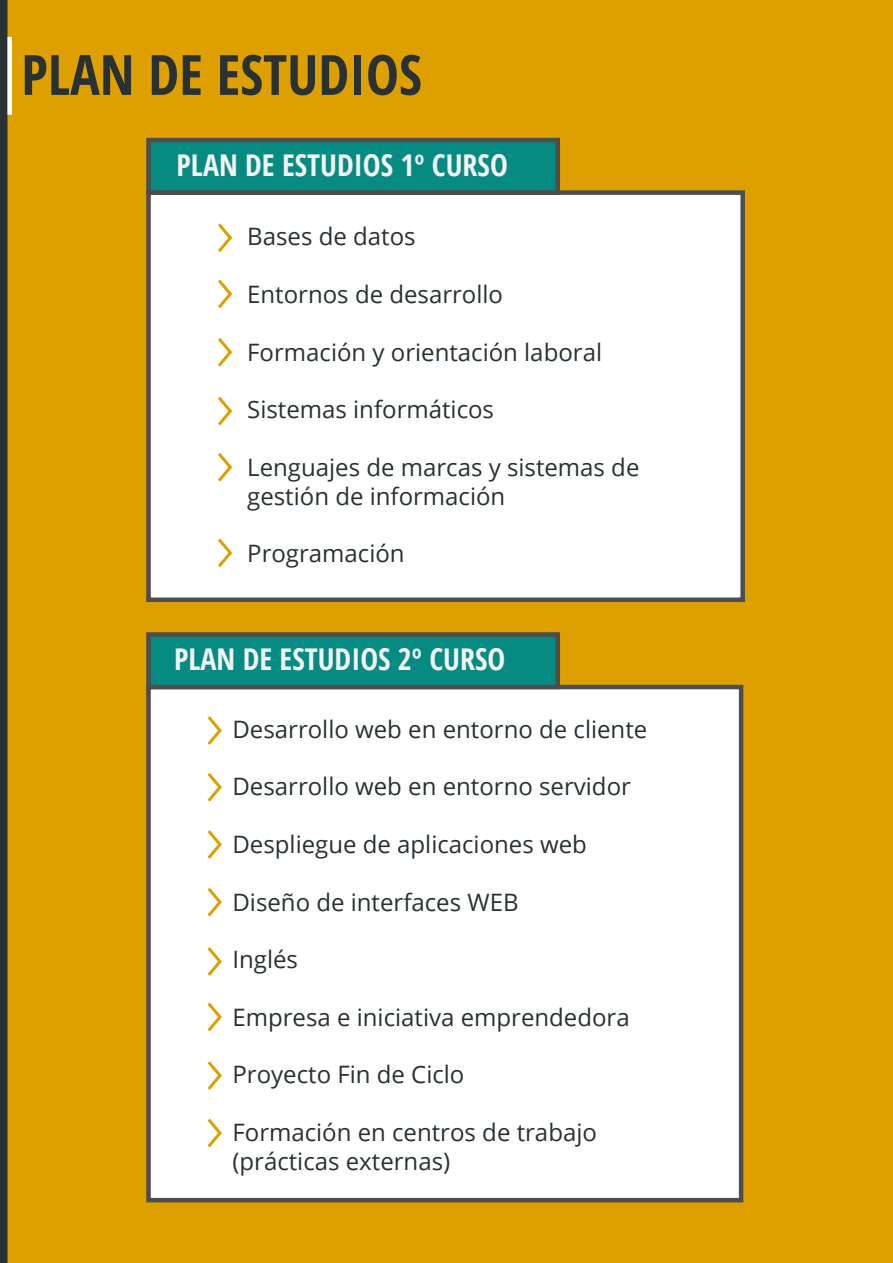
<style>
.page{position:relative;width:893px;height:1263px;background:#dea000}
.page>*{position:absolute;margin:0;border:0;box-sizing:border-box;transform-origin:0 0}
.t1{font:700 condensed 55.5px "Open Sans";color:#293133}
.t2{font:700 condensed 30px "Open Sans";color:#f3f3f3}
.t3{font:24px/28.8px "Open Sans";color:#293133}
</style>
<div class="page">
<div style="left:0;top:0;width:8px;height:1263px;background:#293133"></div>
<div style="left:146px;top:190px;width:599px;height:412px;background:#fff;border:4px solid #4d4d4d"></div>
<div style="left:146px;top:685px;width:597px;height:517px;background:#fff;border:4px solid #4d4d4d"></div>
<div style="left:146px;top:138px;width:414px;height:57px;background:#068b82;border:4px solid #4d4d4d"></div>
<div style="left:146px;top:632px;width:414px;height:57px;background:#068b82;border:4px solid #4d4d4d"></div>
<svg style="left:218px;top:223px;width:15px;height:29px"></svg>
<svg style="left:207px;top:716px;width:15px;height:29px"></svg>
<svg style="left:207px;top:773px;width:15px;height:29px"></svg>
<svg style="left:218px;top:279px;width:15px;height:30px"></svg>
<svg style="left:207px;top:830px;width:15px;height:29px"></svg>
<svg style="left:218px;top:396px;width:15px;height:30px"></svg>
<svg style="left:218px;top:338px;width:15px;height:29px"></svg>
<svg style="left:207px;top:887px;width:15px;height:30px"></svg>
<svg style="left:218px;top:453px;width:15px;height:29px"></svg>
<svg style="left:218px;top:538px;width:15px;height:30px"></svg>
<svg style="left:207px;top:947px;width:15px;height:29px"></svg>
<svg style="left:207px;top:1002px;width:15px;height:30px"></svg>
<svg style="left:207px;top:1061px;width:15px;height:29px"></svg>
<svg style="left:207px;top:1118px;width:15px;height:30px"></svg>
<hr style="left:8px;top:37px;width:4px;height:78px;background:#fff">
<p class="t1" style="left:21px;top:36px;width:402px">PLAN DE ESTUDIOS</p>
<p class="t2" style="left:177px;top:144px;width:333px">PLAN DE ESTUDIOS 1º CURSO</p>
<p class="t3" style="left:247px;top:222px;width:170px">Bases de datos</p>
<p class="t3" style="left:247px;top:279px;width:257px">Entornos de desarrollo</p>
<p class="t3" style="left:247px;top:337px;width:356px">Formación y orientación laboral</p>
<p class="t3" style="left:247px;top:395px;width:248px">Sistemas informáticos</p>
<p class="t3" style="left:247px;top:452px;width:394px">Lenguajes de marcas y sistemas de gestión de información</p>
<p class="t3" style="left:247px;top:539px;width:159px">Programación</p>
<p class="t2" style="left:174px;top:638px;width:333px">PLAN DE ESTUDIOS 2º CURSO</p>
<p class="t3" style="left:232px;top:714px;width:416px">Desarrollo web en entorno de cliente</p>
<p class="t3" style="left:232px;top:772px;width:400px">Desarrollo web en entorno servidor</p>
<p class="t3" style="left:232px;top:829px;width:356px">Despliegue de aplicaciones web</p>
<p class="t3" style="left:232px;top:887px;width:288px">Diseño de interfaces WEB</p>
<p class="t3" style="left:232px;top:944px;width:67px">Inglés</p>
<p class="t3" style="left:232px;top:1002px;width:399px">Empresa e iniciativa emprendedora</p>
<p class="t3" style="left:232px;top:1060px;width:233px">Proyecto Fin de Ciclo</p>
<p class="t3" style="left:232px;top:1117px;width:366px">Formación en centros de trabajo (prácticas externas)</p>
</div>
